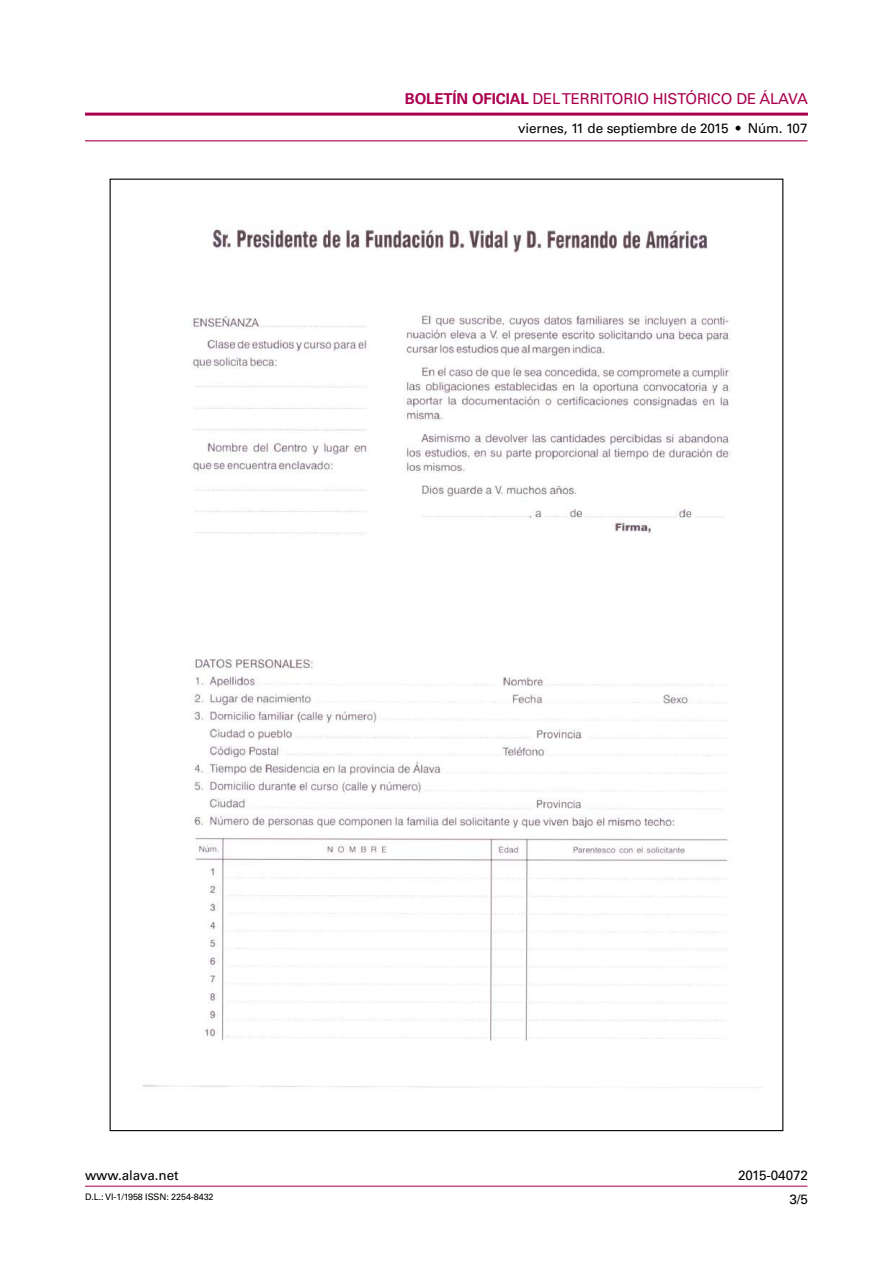
<style>
.page{position:relative;width:893px;height:1263px;background:#fff}
.page>*{position:absolute;margin:0;border:0;box-sizing:border-box;transform-origin:0 0}
.t1{font:15px "Univers LT Std";letter-spacing:-.01em;color:#ab004f}
.t2{font:13.5px "Univers LT Std";letter-spacing:-.01em;color:#000}
.t3{font:9px "Univers LT Std";letter-spacing:-.01em;color:#000}
.s1{font-weight:700}
</style>
<div class="page">
<hr style="left:85px;top:1186px;width:722px;height:1px;background:#ab004f">
<hr style="left:85px;top:113px;width:723px;height:3px;background:#ab004f">
<hr style="left:85px;top:140px;width:722px;height:1px;background:#ab004f">
<img style="left:142px;top:226px;width:619px;height:862px">
<p class="t1" style="left:405px;top:90px;width:404px"><span class="s1">BOLETÍN OFICIAL</span> DEL TERRITORIO HISTÓRICO DE ÁLAVA</p>
<p class="t2" style="left:518px;top:121px;width:291px">viernes, 11 de septiembre de 2015 • Núm. 107</p>
<p class="t2" style="left:85px;top:1167px;width:95px">www.alava.net</p>
<p class="t3" style="left:85px;top:1192px;width:130px">D.L.: VI-1/1958 ISSN: 2254-8432</p>
<p class="t2" style="left:738px;top:1167px;width:71px">2015-04072</p>
<p class="t2" style="left:789px;top:1191px;width:20px">3/5</p>
</div>
